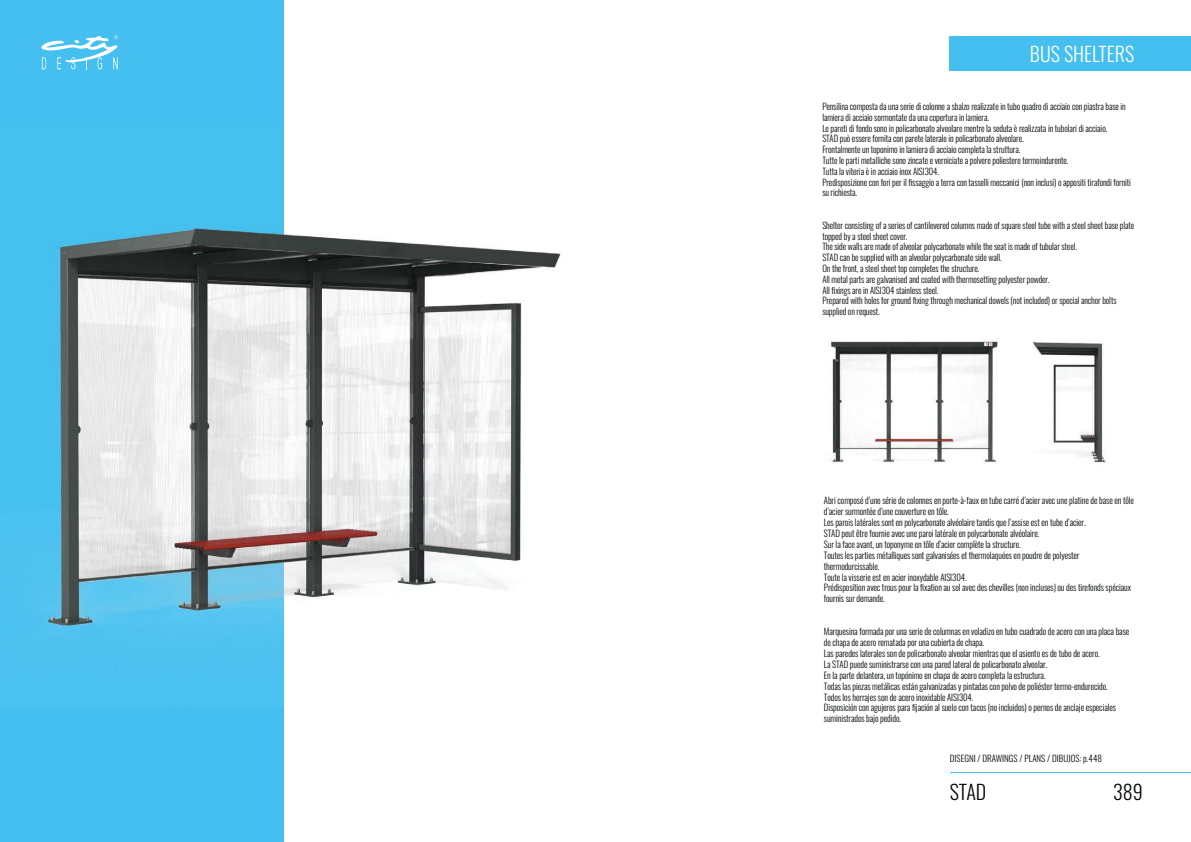
<style>
.page{position:relative;width:1191px;height:842px;background:#fff}
.page>*{position:absolute;margin:0;border:0;box-sizing:border-box;transform-origin:0 0}
.t1{font:20px "Oswald";color:#fff}
.t2{font:20px "Oswald";letter-spacing:-.01em;color:#040909}
.t3{font:9.1px/10.9px "Oswald";letter-spacing:-.01em;color:#040909}
.t4{font:9px/10.8px "Oswald";letter-spacing:-.01em;color:#040909}
</style>
<div class="page">
<div style="left:0;top:0;width:283px;height:842px;background:#44bfef"></div>
<svg style="left:41px;top:35px;width:77px;height:34px"></svg>
<hr style="left:950px;top:772px;width:241px;height:1px;background:#44bfef">
<div style="left:950px;top:37px;width:241px;height:34px;background:#44bfef"></div>
<img style="left:1032px;top:341px;width:74px;height:122px">
<img style="left:830px;top:339px;width:168px;height:124px">
<img style="left:3px;top:128px;width:558px;height:579px">
<h1 class="t1" style="left:1030px;top:38px;width:106px">BUS SHELTERS</h1>
<p class="t4" style="left:822px;top:100px;width:310px">Pensilina composta da una serie di colonne a sbalzo realizzate in tubo quadro di acciaio con piastra base in lamiera di acciaio sormontate da una copertura in lamiera.<br>Le pareti di fondo sono in policarbonato alveolare mentre la seduta è realizzata in tubolari di acciaio.<br>STAD può essere fornita con parete laterale in policarbonato alveolare.<br>Frontalmente un toponimo in lamiera di acciaio completa la struttura.<br>Tutte le parti metalliche sono zincate e verniciate a polvere poliestere termoindurente.<br>Tutta la viteria è in acciaio inox AISI304.<br>Predisposizione con fori per il fissaggio a terra con tasselli meccanici (non inclusi) o appositi tirafondi forniti su richiesta.</p>
<p class="t4" style="left:822px;top:219px;width:313px">Shelter consisting of a series of cantilevered columns made of square steel tube with a steel sheet base plate topped by a steel sheet cover.<br>The side walls are made of alveolar polycarbonate while the seat is made of tubular steel.<br>STAD can be supplied with an alveolar polycarbonate side wall.<br>On the front, a steel sheet top completes the structure.<br>All metal parts are galvanised and coated with thermosetting polyester powder.<br>All fixings are in AISI304 stainless steel.<br>Prepared with holes for ground fixing through mechanical dowels (not included) or special anchor bolts supplied on request.</p>
<p class="t3" style="left:824px;top:495px;width:312px">Abri composé d’une série de colonnes en porte-à-faux en tube carré d’acier avec une platine de base en tôle d’acier surmontée d’une couverture en tôle.<br>Les parois latérales sont en polycarbonate alvéolaire tandis que l’assise est en tube d’acier.<br>STAD peut être fournie avec une paroi latérale en polycarbonate alvéolaire.<br>Sur la face avant, un toponyme en tôle d’acier complète la structure.<br>Toutes les parties métalliques sont galvanisées et thermolaquées en poudre de polyester thermodurcissable.<br>Toute la visserie est en acier inoxydable AISI304.<br>Prédisposition avec trous pour la fixation au sol avec des chevilles (non incluses) ou des tirefonds spéciaux fournis sur demande.</p>
<p class="t3" style="left:824px;top:625px;width:307px">Marquesina formada por una serie de columnas en voladizo en tubo cuadrado de acero con una placa base de chapa de acero rematada por una cubierta de chapa.<br>Las paredes laterales son de policarbonato alveolar mientras que el asiento es de tubo de acero.<br>La STAD puede suministrarse con una pared lateral de policarbonato alveolar.<br>En la parte delantera, un topónimo en chapa de acero completa la estructura.<br>Todas las piezas metálicas están galvanizadas y pintadas con polvo de poliéster termo-endurecido.<br>Todos los herrajes son de acero inoxidable AISI304.<br>Disposición con agujeros para fijación al suelo con tacos (no incluidos) o pernos de anclaje especiales suministrados bajo pedido.</p>
<p class="t4" style="left:950px;top:753px;width:153px">DISEGNI / DRAWINGS / PLANS / DIBUJOS: p.448</p>
<h1 class="t2" style="left:950px;top:776px;width:38px">STAD</h1>
<h1 class="t2" style="left:1113px;top:776px;width:31px">389</h1>
</div>
